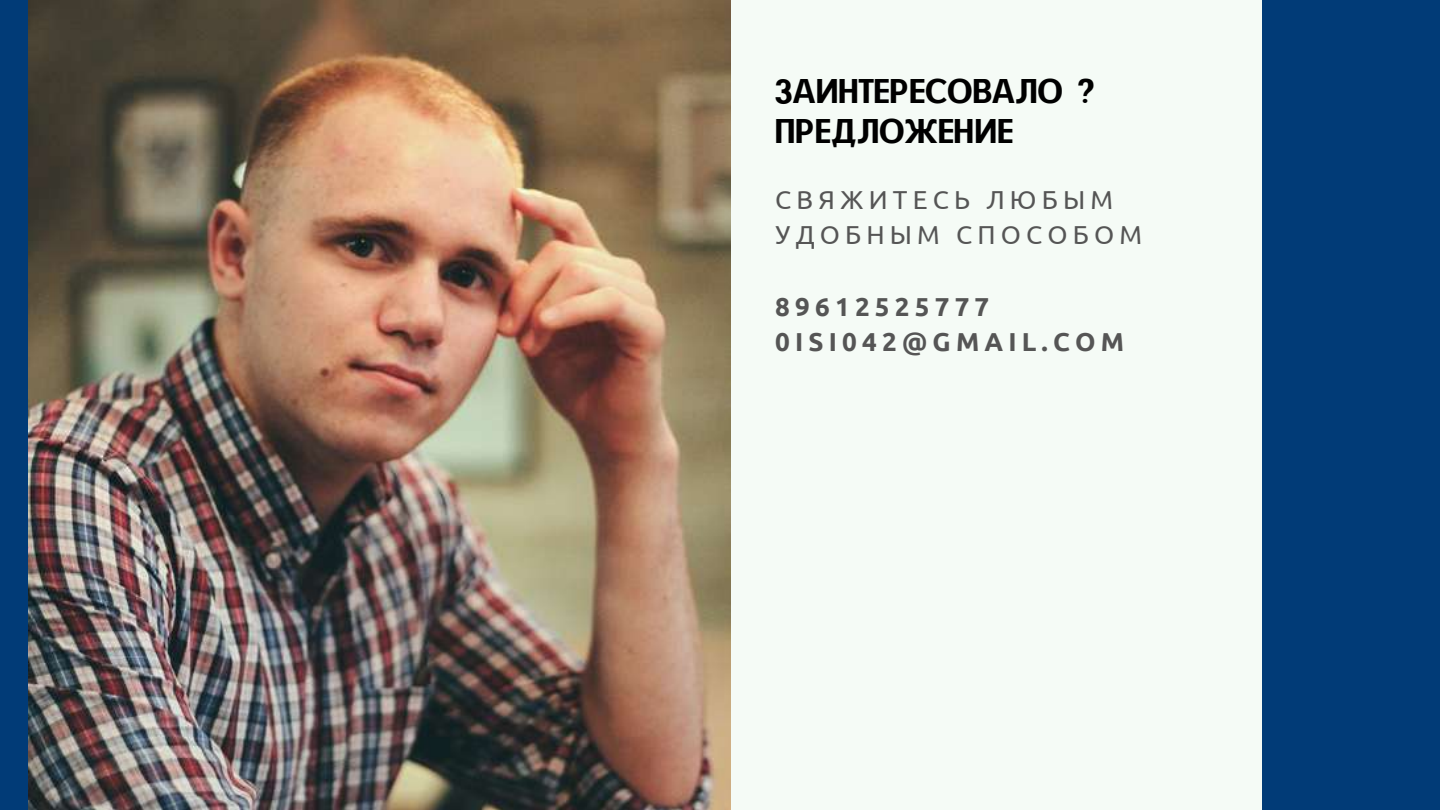
<style>
.page{position:relative;width:1440px;height:810px;background:#013b77}
.page>*{position:absolute;margin:0;border:0;box-sizing:border-box;transform-origin:0 0}
.t1{font:33.4px/39.5px "CAT Neuzeit";color:#000}
.t2{font:26px/35.7px "Ubuntu";letter-spacing:.2em;color:#555}
.t3{font:700 26px/35.7px "Ubuntu";letter-spacing:.2em;color:#555}
</style>
<div class="page">
<div style="left:726px;top:0;width:536px;height:810px;background:#f5fbf6"></div>
<img style="left:29px;top:0;width:702px;height:810px">
<p class="t1" style="left:775px;top:71px;width:321px">ЗАИНТЕРЕСОВАЛО ?<br>ПРЕДЛОЖЕНИЕ</p>
<p class="t2" style="left:775px;top:181px;width:368px">СВЯЖИТЕСЬ ЛЮБЫМ<br>УДОБНЫМ СПОСОБОМ</p>
<p class="t3" style="left:775px;top:288px;width:350px">89612525777<br>0ISI042@GMAIL.COM</p>
</div>
